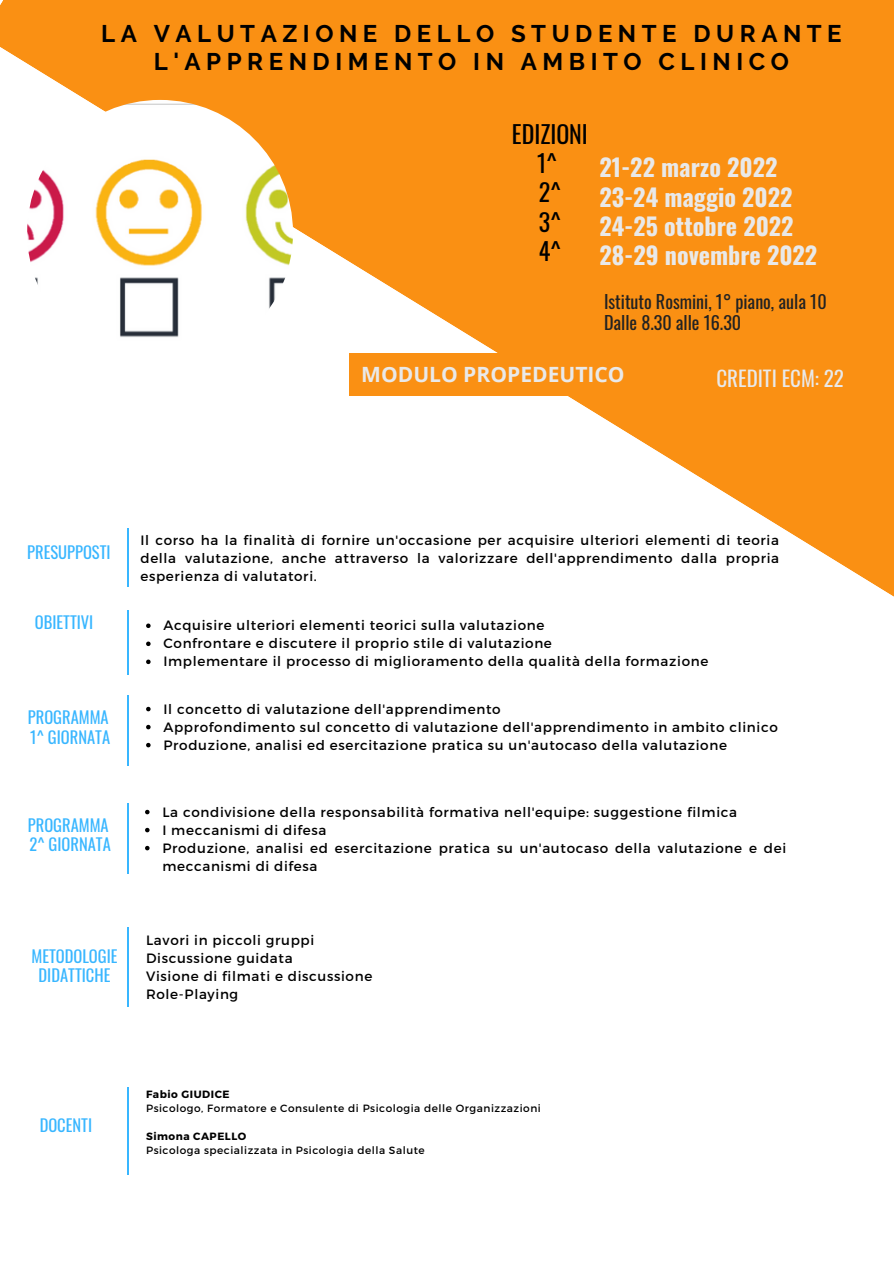
<style>
.page{position:relative;width:894px;height:1264px;background:#fff}
.page>*{position:absolute;margin:0;border:0;box-sizing:border-box;transform-origin:0 0}
.t1{font:700 24px/28.2px "Raleway";letter-spacing:.23em;color:#000;text-align:center}
.t2{font:700 24px/29.2px "Oswald";color:#e9e9e9}
.t3{font:24px/29.2px "Oswald";color:#000;text-align:center}
.t4{font:700 21px "Open Sans";color:#e9e9e9}
.t5{font:21px "Oswald";color:#e9e9e9}
.t6{font:18.15px/21.5px "Oswald";color:#222}
.t7{font:16.5px/19.2px "Oswald";color:#38b6ff}
.t8{font:13.5px/18px "Montserrat";letter-spacing:.05em;color:#000}
.t9{font:10.5px "Montserrat";letter-spacing:.05em;color:#000}
.t10{font:700 10.5px "Montserrat";letter-spacing:.05em;color:#000}
</style>
<div class="page">
<svg style="left:0;top:0;width:893px;height:612px;fill:#fa9013"></svg>
<hr style="left:128px;top:528px;width:1px;height:58px;background:#38b6ff">
<hr style="left:128px;top:610px;width:1px;height:64px;background:#38b6ff">
<hr style="left:128px;top:695px;width:1px;height:71px;background:#38b6ff">
<hr style="left:127px;top:1087px;width:1px;height:88px;background:#38b6ff">
<div style="left:349px;top:352px;width:297px;height:43px;background:#fa9013"></div>
<img style="left:27px;top:100px;width:266px;height:265px;border-radius:50%">
<svg style="left:146px;top:623px;width:4px;height:5px"></svg>
<svg style="left:146px;top:641px;width:4px;height:5px"></svg>
<svg style="left:146px;top:659px;width:4px;height:5px"></svg>
<svg style="left:146px;top:706px;width:4px;height:5px"></svg>
<svg style="left:146px;top:724px;width:4px;height:5px"></svg>
<svg style="left:146px;top:743px;width:4px;height:4px"></svg>
<svg style="left:145px;top:809px;width:4px;height:5px"></svg>
<svg style="left:145px;top:827px;width:4px;height:5px"></svg>
<svg style="left:145px;top:845px;width:4px;height:5px"></svg>
<hr style="left:128px;top:803px;width:1px;height:71px;background:#38b6ff">
<hr style="left:128px;top:926px;width:1px;height:80px;background:#38b6ff">
<h1 class="t1" style="left:101px;top:20px;width:741px">LA VALUTAZIONE DELLO STUDENTE DURANTE<br>L'APPRENDIMENTO IN AMBITO CLINICO</h1>
<h1 class="t3" style="left:512px;top:118px;width:77px">EDIZIONI<br>1^<br>2^<br>3^<br>4^</h1>
<h1 class="t2" style="left:599px;top:152px;width:219px">21-22 marzo 2022<br>23-24 maggio 2022<br>24-25 ottobre 2022<br>28-29 novembre 2022</h1>
<h3 class="t6" style="left:604px;top:290px;width:224px">Istituto Rosmini, 1° piano, aula 10<br>Dalle 8.30 alle 16.30</h3>
<h2 class="t5" style="left:716px;top:362px;width:129px">CREDITI ECM: 22</h2>
<h2 class="t4" style="left:361px;top:359px;width:265px">MODULO PROPEDEUTICO</h2>
<p class="t7" style="left:27px;top:542px;width:85px">PRESUPPOSTI</p>
<p class="t7" style="left:35px;top:612px;width:60px">OBIETTIVI</p>
<p class="t7" style="left:28px;top:707px;width:84px">PROGRAMMA<br>1^ GIORNATA</p>
<p class="t8" style="left:140px;top:530px;width:640px;text-align:justify">Il corso ha la finalità di fornire un'occasione per acquisire ulteriori elementi di teoria della valutazione, anche attraverso la valorizzare dell'apprendimento dalla propria esperienza di valutatori.</p>
<p class="t8" style="left:163px;top:616px;width:546px">Acquisire ulteriori elementi teorici sulla valutazione<br>Confrontare e discutere il proprio stile di valutazione<br>Implementare il processo di miglioramento della qualità della formazione</p>
<p class="t8" style="left:163px;top:699px;width:615px">Il concetto di valutazione dell'apprendimento<br>Approfondimento sul concetto di valutazione dell'apprendimento in ambito clinico<br>Produzione, analisi ed esercitazione pratica su un'autocaso della valutazione</p>
<p class="t7" style="left:28px;top:814px;width:84px">PROGRAMMA<br>2^ GIORNATA</p>
<p class="t8" style="left:162px;top:802px;width:625px">La condivisione della responsabilità formativa nell'equipe: suggestione filmica<br>I meccanismi di difesa<br>Produzione, analisi ed esercitazione pratica su un'autocaso della valutazione e dei meccanismi di difesa</p>
<p class="t7" style="left:31px;top:945px;width:87px;text-align:center">METODOLOGIE<br>DIDATTICHE</p>
<p class="t8" style="left:146px;top:930px;width:228px">Lavori in piccoli gruppi<br>Discussione guidata<br>Visione di filmati e discussione<br>Role-Playing</p>
<p class="t7" style="left:40px;top:1115px;width:54px">DOCENTI</p>
<p class="t10" style="left:146px;top:1087px;width:85px">Fabio GIUDICE</p>
<p class="t9" style="left:146px;top:1101px;width:396px">Psicologo, Formatore e Consulente di Psicologia delle Organizzazioni</p>
<p class="t10" style="left:146px;top:1129px;width:102px">Simona CAPELLO</p>
<p class="t9" style="left:146px;top:1143px;width:280px">Psicologa specializzata in Psicologia della Salute</p>
</div>
